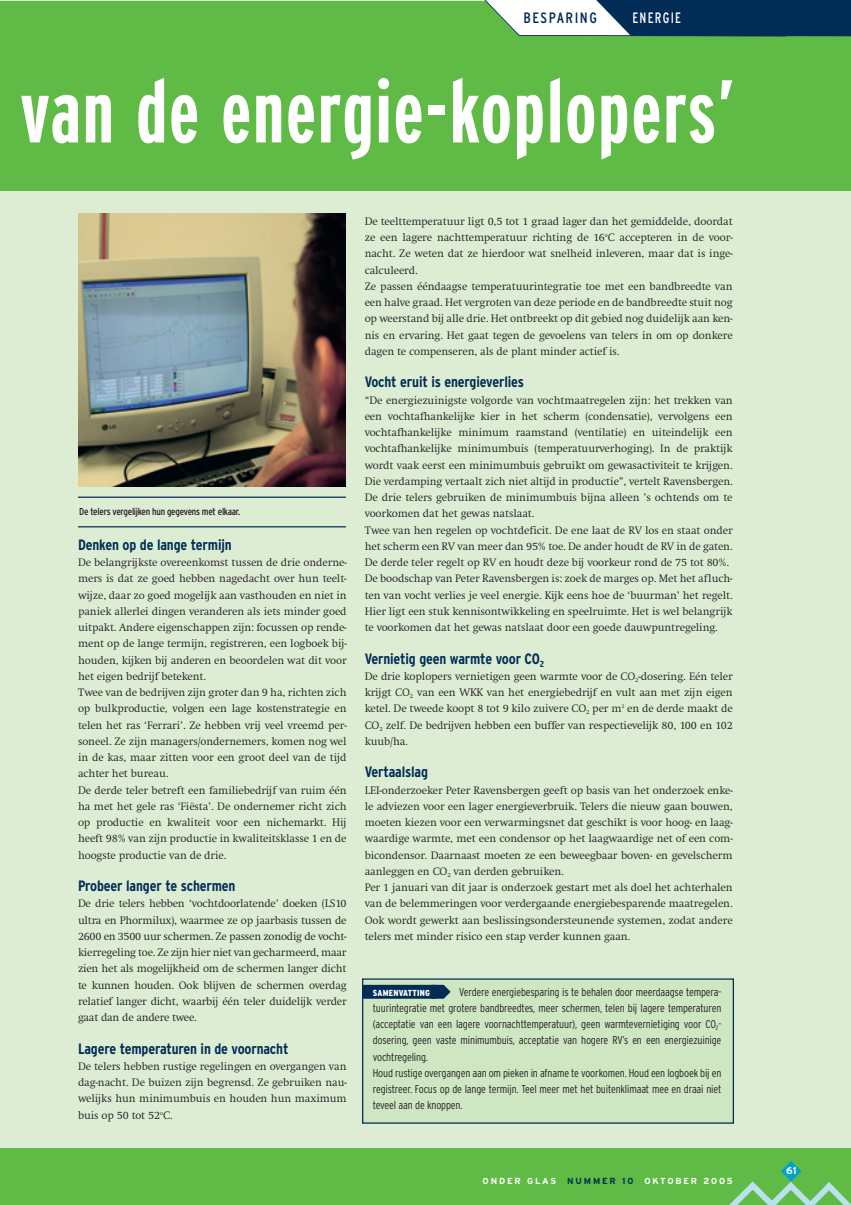
<style>
.page{position:relative;width:851px;height:1205px;background:#fff}
.page>*{position:absolute;margin:0;border:0;box-sizing:border-box;transform-origin:0 0}
.t1{font:700 extra-condensed 88.75px "Interstate";letter-spacing:.02em;color:#fff}
.t2{font:700 condensed 15px "Interstate";letter-spacing:-.01em;color:#002c55}
.t3{font:condensed 15px "Interstate";letter-spacing:.1em;color:#002c55}
.t4{font:condensed 15px "Interstate";letter-spacing:.1em;color:#fff;scale:.87 1}
.t5{font:300 11.25px/16.2px "Swift";letter-spacing:-.01em;color:#231f20}
.t6{font:300 condensed 11.25px/16.2px "Interstate";letter-spacing:-.015em;color:#231f20}
.t7{font:condensed 10px "Interstate";letter-spacing:-.025em;color:#231f20}
.t8{font:700 10px "Interstate";color:#fff}
.t9{font:700 8.75px "Interstate";letter-spacing:.205em;color:#fff}
.t10{font:900 condensed 8.75px "Interstate";letter-spacing:.025em;color:#fff}
.t11{font:700 8.75px "Interstate";letter-spacing:.205em;color:#002c55}
</style>
<div class="page">
<div style="left:0;top:1px;width:850px;height:1204px;background:#ddedd4"></div>
<img style="left:78px;top:214px;width:267px;height:273px">
<div style="left:0;top:1148px;width:850px;height:57px;background:#60bb46"></div>
<div style="left:0;top:1px;width:850px;height:189px;background:#60bb46"></div>
<svg style="left:485px;top:1px;width:365px;height:35px"></svg>
<svg style="left:729px;top:1161px;width:121px;height:44px"></svg>
<hr style="left:78px;top:496px;width:268px;height:2px;background:#002c55">
<hr style="left:78px;top:526px;width:268px;height:1px;background:#002c55">
<div style="left:362px;top:979px;width:371px;height:144px;background:#cee6c1"></div>
<div style="left:362px;top:985px;width:74px;height:13px;background:#002c55"></div>
<div style="left:362px;top:985px;width:74px;height:14px;border:1px solid #002c55"></div>
<svg style="left:425px;top:985px;width:25px;height:14px"></svg>
<h2 class="t3" style="left:523px;top:12px;width:75px">BESPARING</h2>
<h2 class="t4" style="left:632px;top:12px;width:57px">ENERGIE</h2>
<h1 class="t1" style="left:20px;top:79px;width:716px">van de energie-koplopers’</h1>
<p class="t7" style="left:79px;top:508px;width:163px">De telers vergelijken hun gegevens met elkaar.</p>
<h2 class="t2" style="left:78px;top:539px;width:155px">Denken op de lange termijn</h2>
<p class="t5" style="left:78px;top:555px;width:270px">De belangrijkste overeenkomst tussen de drie onderne&shy;mers is dat ze goed hebben nagedacht over hun teelt&shy;wijze, daar zo goed mogelijk aan vasthouden en niet in paniek allerlei dingen veranderen als iets minder goed uitpakt. Andere eigenschappen zijn: focussen op rende&shy;ment op de lange termijn, registreren, een logboek bij&shy;houden, kijken bij anderen en beoordelen wat dit voor het eigen bedrijf betekent.<br>Twee van de bedrijven zijn groter dan 9 ha, richten zich op bulkproductie, volgen een lage kostenstrategie en telen het ras ‘Ferrari’. Ze hebben vrij veel vreemd per&shy;soneel. Ze zijn managers/ondernemers, komen nog wel in de kas, maar zitten voor een groot deel van de tijd achter het bureau.<br>De derde teler betreft een familiebedrijf van ruim één ha met het gele ras ‘Fiësta’. De ondernemer richt zich op productie en kwaliteit voor een nichemarkt. Hij heeft 98% van zijn productie in kwaliteitsklasse 1 en de hoogste productie van de drie.</p>
<h2 class="t2" style="left:78px;top:880px;width:159px">Probeer langer te schermen</h2>
<p class="t5" style="left:78px;top:896px;width:270px;text-align:justify">De drie telers hebben ‘vochtdoorlatende’ doeken (LS10 ultra en Phormilux), waarmee ze op jaarbasis tussen de 2600 en 3500 uur schermen. Ze passen zonodig de vocht&shy;kierregeling toe. Ze zijn hier niet van gecharmeerd, maar zien het als mogelijkheid om de schermen langer dicht te kunnen houden. Ook blijven de schermen overdag relatief langer dicht, waarbij één teler duidelijk verder gaat dan de andere twee.</p>
<h2 class="t2" style="left:78px;top:1043px;width:212px">Lagere temperaturen in de voornacht</h2>
<p class="t5" style="left:78px;top:1059px;width:270px;text-align:justify">De telers hebben rustige regelingen en overgangen van dag-nacht. De buizen zijn begrensd. Ze gebruiken nau&shy;welijks hun minimumbuis en houden hun maximum buis op 50 tot 52<sup>o</sup>C.</p>
<p class="t5" style="left:364px;top:214px;width:369px">De teelttemperatuur ligt 0,5 tot 1 graad lager dan het gemiddelde, doordat ze een lagere nachttemperatuur richting de 16<sup>o</sup>C accepteren in de voor&shy;nacht. Ze weten dat ze hierdoor wat snelheid inleveren, maar dat is inge&shy;calculeerd.<br>Ze passen ééndaagse temperatuurintegratie toe met een bandbreedte van een halve graad. Het vergroten van deze periode en de bandbreedte stuit nog op weerstand bij alle drie. Het ontbreekt op dit gebied nog duidelijk aan ken&shy;nis en ervaring. Het gaat tegen de gevoelens van telers in om op donkere dagen te compenseren, als de plant minder actief is.</p>
<h2 class="t2" style="left:364px;top:376px;width:161px">Vocht eruit is energieverlies</h2>
<p class="t5" style="left:364px;top:393px;width:369px">“De energiezuinigste volgorde van vochtmaatregelen zijn: het trekken van een vochtafhankelijke kier in het scherm (condensatie), vervolgens een vochtafhankelijke minimum raamstand (ventilatie) en uiteindelijk een vochtafhankelijke minimumbuis (temperatuurverhoging). In de praktijk wordt vaak eerst een minimumbuis gebruikt om gewasactiviteit te krijgen.<br>Die verdamping vertaalt zich niet altijd in productie”, vertelt Ravensbergen.<br>De drie telers gebruiken de minimumbuis bijna alleen ’s ochtends om te voorkomen dat het gewas natslaat.<br>Twee van hen regelen op vochtdeficit. De ene laat de RV los en staat onder het scherm een RV van meer dan 95% toe. De ander houdt de RV in de gaten.<br>De derde teler regelt op RV en houdt deze bij voorkeur rond de 75 tot 80%.<br>De boodschap van Peter Ravensbergen is: zoek de marges op. Met het afluch&shy;ten van vocht verlies je veel energie. Kijk eens hoe de ‘buurman’ het regelt.<br>Hier ligt een stuk kennisontwikkeling en speelruimte. Het is wel belangrijk te voorkomen dat het gewas natslaat door een goede dauwpuntregeling.</p>
<h2 class="t2" style="left:364px;top:653px;width:181px">Vernietig geen warmte voor CO<sub>2</sub></h2>
<p class="t5" style="left:364px;top:669px;width:369px;text-align:justify">De drie koplopers vernietigen geen warmte voor de CO<sub>2</sub>-dosering. Eén teler krijgt CO<sub>2</sub> van een WKK van het energiebedrijf en vult aan met zijn eigen ketel. De tweede koopt 8 tot 9 kilo zuivere CO<sub>2</sub> per m<sup>2</sup> en de derde maakt de CO<sub>2</sub> zelf. De bedrijven hebben een buffer van respectievelijk 80, 100 en 102 kuub/ha.</p>
<h2 class="t2" style="left:364px;top:766px;width:65px">Vertaalslag</h2>
<p class="t5" style="left:364px;top:783px;width:369px">LEI-onderzoeker Peter Ravensbergen geeft op basis van het onderzoek enke&shy;le adviezen voor een lager energieverbruik. Telers die nieuw gaan bouwen, moeten kiezen voor een verwarmingsnet dat geschikt is voor hoog- en laag&shy;waardige warmte, met een condensor op het laagwaardige net of een com&shy;bicondensor. Daarnaast moeten ze een beweegbaar boven- en gevelscherm aanleggen en CO<sub>2</sub> van derden gebruiken.<br>Per 1 januari van dit jaar is onderzoek gestart met als doel het achterhalen van de belemmeringen voor verdergaande energiebesparende maatregelen.<br>Ook wordt gewerkt aan beslissingsondersteunende systemen, zodat andere telers met minder risico een stap verder kunnen gaan.</p>
<p class="t6" style="left:372px;top:984px;width:350px;text-indent:86px">Verdere energiebesparing is te behalen door meerdaagse tempera&shy;tuurintegratie met grotere bandbreedtes, meer schermen, telen bij lagere temperaturen (acceptatie van een lagere voornachttemperatuur), geen warmtevernietiging voor CO<sub>2</sub>- dosering, geen vaste minimumbuis, acceptatie van hogere RV’s en een energiezuinige vochtregeling.<br>Houd rustige overgangen aan om pieken in afname te voorkomen. Houd een logboek bij en registreer. Focus op de lange termijn. Teel meer met het buitenklimaat mee en draai niet teveel aan de knoppen.</p>
<p class="t10" style="left:372px;top:989px;width:59px">SAMENVATTING</p>
<p class="t9" style="left:482px;top:1177px;width:75px">ONDER GLAS</p>
<p class="t11" style="left:567px;top:1177px;width:68px">NUMMER 10</p>
<p class="t9" style="left:644px;top:1177px;width:90px">OKTOBER 2005</p>
<p class="t8" style="left:786px;top:1167px;width:12px">61</p>
</div>
